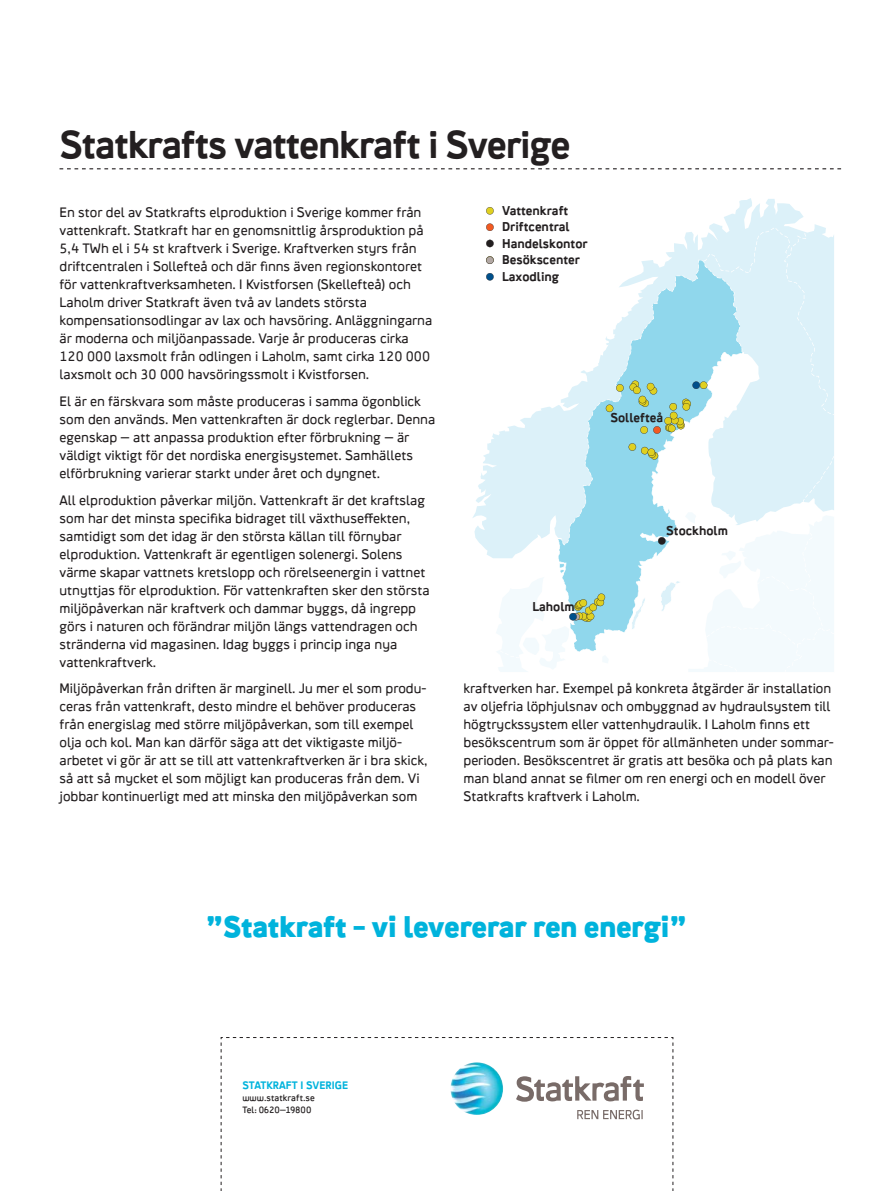
<style>
.page{position:relative;width:893px;height:1191px;background:#fff}
.page>*{position:absolute;margin:0;border:0;box-sizing:border-box;transform-origin:0 0}
.t1{font:700 37.5px "Statkraft Crank";letter-spacing:-.03em;color:#231f20}
.t2{font:900 28.5px "Statkraft Crank";letter-spacing:-.015em;color:#00b3dc}
.t3{font:300 13.5px/18px "Statkraft Crank";color:#231f20}
.t4{font:700 12.45px/16.5px "Statkraft Crank";color:#231f20}
.t5{font:700 10.5px "Statkraft Crank";color:#00b3dc}
.t6{font:9px/12px "Statkraft Crank";color:#231f20}
</style>
<div class="page">
<svg style="left:60px;top:168px;width:781px;height:1px"></svg>
<svg style="left:472px;top:198px;width:362px;height:360px"></svg>
<svg style="left:558px;top:259px;width:184px;height:374px"></svg>
<svg style="left:632px;top:597px;width:13px;height:33px"></svg>
<svg style="left:803px;top:456px;width:31px;height:46px"></svg>
<svg style="left:486px;top:207px;width:8px;height:8px"></svg>
<svg style="left:486px;top:273px;width:8px;height:7px"></svg>
<svg style="left:486px;top:223px;width:8px;height:8px"></svg>
<svg style="left:486px;top:256px;width:8px;height:8px"></svg>
<svg style="left:486px;top:240px;width:8px;height:7px"></svg>
<svg style="left:629px;top:443px;width:29px;height:16px"></svg>
<svg style="left:658px;top:512px;width:176px;height:160px"></svg>
<svg style="left:496px;top:563px;width:113px;height:109px"></svg>
<svg style="left:606px;top:228px;width:228px;height:206px"></svg>
<svg style="left:220px;top:1037px;width:454px;height:153px"></svg>
<h1 class="t1" style="left:60px;top:131px;width:513px">Statkrafts vattenkraft i Sverige</h1>
<p class="t4" style="left:502px;top:203px;width:87px">Vattenkraft<br>Driftcentral<br>Handelskontor<br>Besökscenter<br>Laxodling</p>
<p class="t3" style="left:60px;top:205px;width:374px">En stor del av Statkrafts elproduktion i Sverige kommer från vattenkraft. Statkraft har en genomsnittlig årsproduktion på 5,4 TWh el i 54 st kraftverk i Sverige. Kraftverken styrs från driftcentralen i Sollefteå och där finns även regionskontoret för vattenkraftverksamheten. I Kvistforsen (Skellefteå) och Laholm driver Statkraft även två av landets största kompensations odlingar av lax och havsöring. Anläggningarna är moderna och miljöanpassade. Varje år produceras cirka 120 000 laxsmolt från odlingen i Laholm, samt cirka 120 000 laxsmolt och 30 000 havsöringssmolt i Kvistforsen.</p>
<p class="t3" style="left:60px;top:394px;width:377px">El är en färskvara som måste produceras i samma ögonblick som den används. Men vattenkraften är dock reglerbar. Denna egenskap – att anpassa produktion efter förbrukning – är väldigt viktigt för det nordiska energisystemet. Samhällets elförbrukning varierar starkt under året och dyngnet.</p>
<p class="t3" style="left:60px;top:492px;width:372px">All elproduktion påverkar miljön. Vattenkraft är det kraftslag som har det minsta specifika bidraget till växthuseffekten, samtidigt som det idag är den största källan till förnybar elproduktion. Vattenkraft är egentligen solenergi. Solens värme skapar vattnets kretslopp och rörelseenergin i vattnet utnyttjas för elproduktion. För vattenkraften sker den största miljöpåverkan när kraftverk och dammar byggs, då ingrepp görs i naturen och förändrar miljön längs vattendragen och stränderna vid magasinen. Idag byggs i princip inga nya vattenkraftverk.</p>
<p class="t3" style="left:60px;top:681px;width:370px">Miljöpåverkan från driften är marginell. Ju mer el som produ&shy;ceras från vattenkraft, desto mindre el behöver produceras från energislag med större miljöpåverkan, som till exempel olja och kol. Man kan därför säga att det viktigaste miljö&shy;arbetet vi gör är att se till att vattenkraftverken är i bra skick, så att så mycket el som möjligt kan produceras från dem. Vi jobbar kontinuerligt med att minska den miljöpåverkan som</p>
<p class="t3" style="left:463px;top:681px;width:372px">kraftverken har. Exempel på konkreta åtgärder är installation av oljefria löphjulsnav och ombyggnad av hydraulsystem till högtryckssystem eller vattenhydraulik. I Laholm finns ett besökscentrum som är öppet för allmänheten under sommar&shy;perioden. Besökscentret är gratis att besöka och på plats kan man bland annat se filmer om ren energi och en modell över Statkrafts kraftverk i Laholm.</p>
<p class="t4" style="left:610px;top:411px;width:54px">Sollefteå</p>
<p class="t4" style="left:666px;top:523px;width:63px">Stockholm</p>
<p class="t4" style="left:532px;top:599px;width:44px">Laholm</p>
<h2 class="t2" style="left:206px;top:917px;width:483px">”Statkraft - vi levererar ren energi”</h2>
<p class="t5" style="left:242px;top:1081px;width:107px">STATKRAFT I SVERIGE</p>
<p class="t6" style="left:242px;top:1092px;width:74px">www.statkraft.se<br>Tel: 0620–19800</p>
</div>
